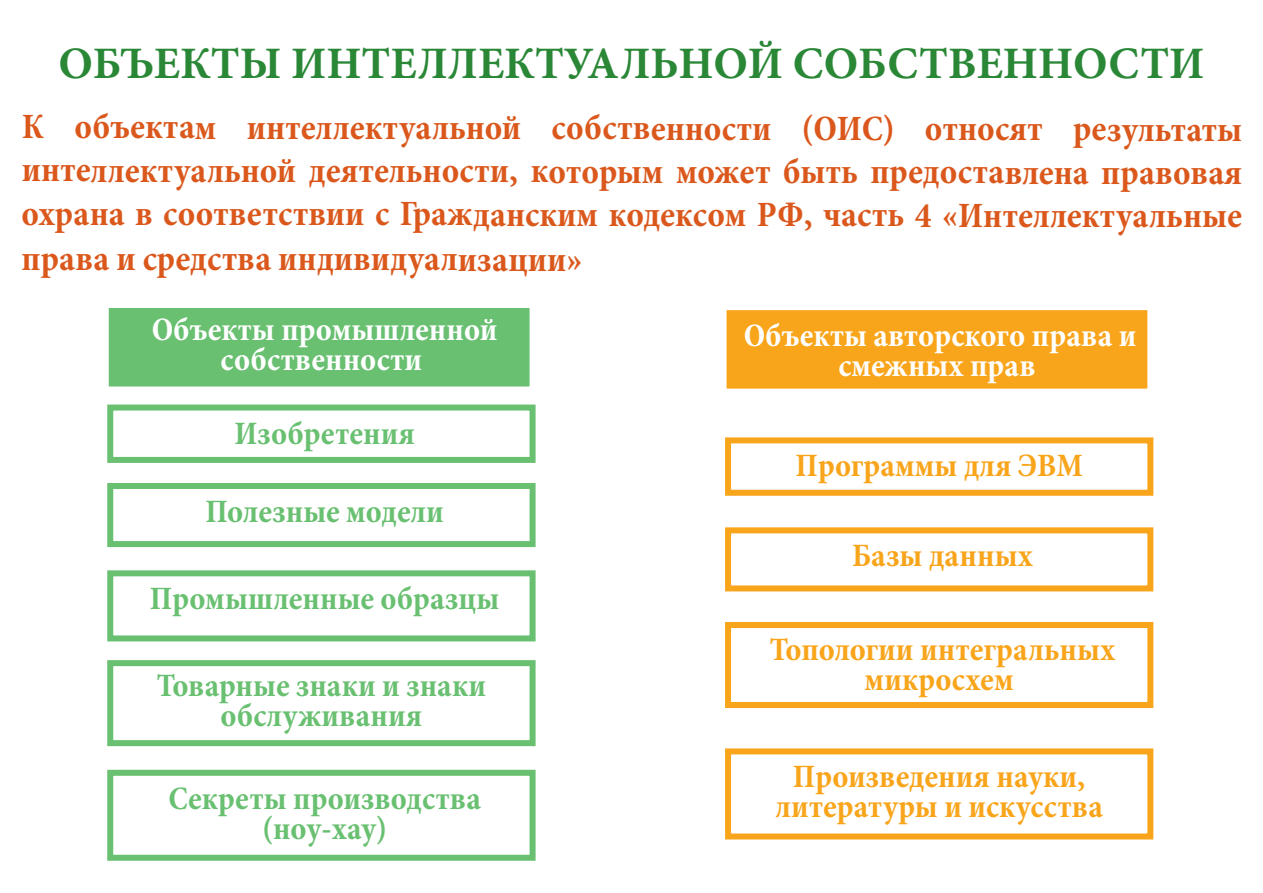
<style>
.page{position:relative;width:1263px;height:893px;background:#fff}
.page>*{position:absolute;margin:0;border:0;box-sizing:border-box;transform-origin:0 0}
.t1{font:700 45px "Minion Pro";color:#298736}
.t2{font:700 condensed 36px/43.5px "Minion Pro";color:#db581c;text-align:justify}
.t3{font:700 condensed 33px/30px "Minion Pro";color:#69c071;text-align:center}
.t4{font:700 condensed 33px/30px "Minion Pro";color:#f9a51b;text-align:center}
.t5{font:700 condensed 33px/30px "Minion Pro";color:#fff;text-align:center}
</style>
<div class="page">
<div style="left:725px;top:748px;width:428px;height:91px;background:#fff;border:6px solid #f9a51b"></div>
<div style="left:725px;top:437px;width:428px;height:59px;background:#fff;border:6px solid #f9a51b"></div>
<div style="left:725px;top:527px;width:428px;height:64px;background:#fff;border:6px solid #f9a51b"></div>
<div style="left:107px;top:405px;width:429px;height:58px;background:#fff;border:6px solid #69c071"></div>
<div style="left:107px;top:483px;width:429px;height:64px;background:#fff;border:6px solid #69c071"></div>
<div style="left:107px;top:570px;width:429px;height:71px;background:#fff;border:6px solid #69c071"></div>
<div style="left:725px;top:622px;width:428px;height:86px;background:#fff;border:6px solid #f9a51b"></div>
<div style="left:107px;top:770px;width:429px;height:91px;background:#fff;border:6px solid #69c071"></div>
<div style="left:107px;top:660px;width:429px;height:86px;background:#fff;border:6px solid #69c071"></div>
<div style="left:107px;top:306px;width:424px;height:82px;background:#69c071;border:2px solid #fff"></div>
<div style="left:725px;top:309px;width:424px;height:81px;background:#f9a51b;border:2px solid #fff"></div>
<p class="t1" style="left:59px;top:32px;width:1147px">ОБЪЕКТЫ ИНТЕЛЛЕКТУАЛЬНОЙ СОБСТВЕННОСТИ</p>
<p class="t2" style="left:22px;top:106px;width:1222px">К объектам интеллектуальной собственности (ОИС) относят результаты интеллектуальной деятельности, которым может быть предоставлена правовая охрана в соответствии с Гражданским кодексом РФ, часть 4 «Интеллектуальные права и средства индивидуализации»</p>
<p class="t5" style="left:152px;top:314px;width:347px">Объекты промышленной собственности</p>
<p class="t5" style="left:744px;top:321px;width:394px">Объекты авторского права и смежных прав</p>
<p class="t3" style="left:234px;top:418px;width:182px">Изобретения</p>
<p class="t3" style="left:205px;top:496px;width:240px">Полезные модели</p>
<p class="t3" style="left:150px;top:584px;width:351px">Промышленные образцы</p>
<p class="t3" style="left:157px;top:671px;width:331px">Товарные знаки и знаки обслуживания</p>
<p class="t3" style="left:168px;top:783px;width:314px">Секреты производства (ноу-хау)</p>
<p class="t4" style="left:795px;top:451px;width:289px">Программы для ЭВМ</p>
<p class="t4" style="left:852px;top:541px;width:182px">Базы данных</p>
<p class="t4" style="left:770px;top:634px;width:347px">Топологии интегральных микросхем</p>
<p class="t4" style="left:776px;top:762px;width:329px">Произведения науки, литературы и искусства</p>
</div>
